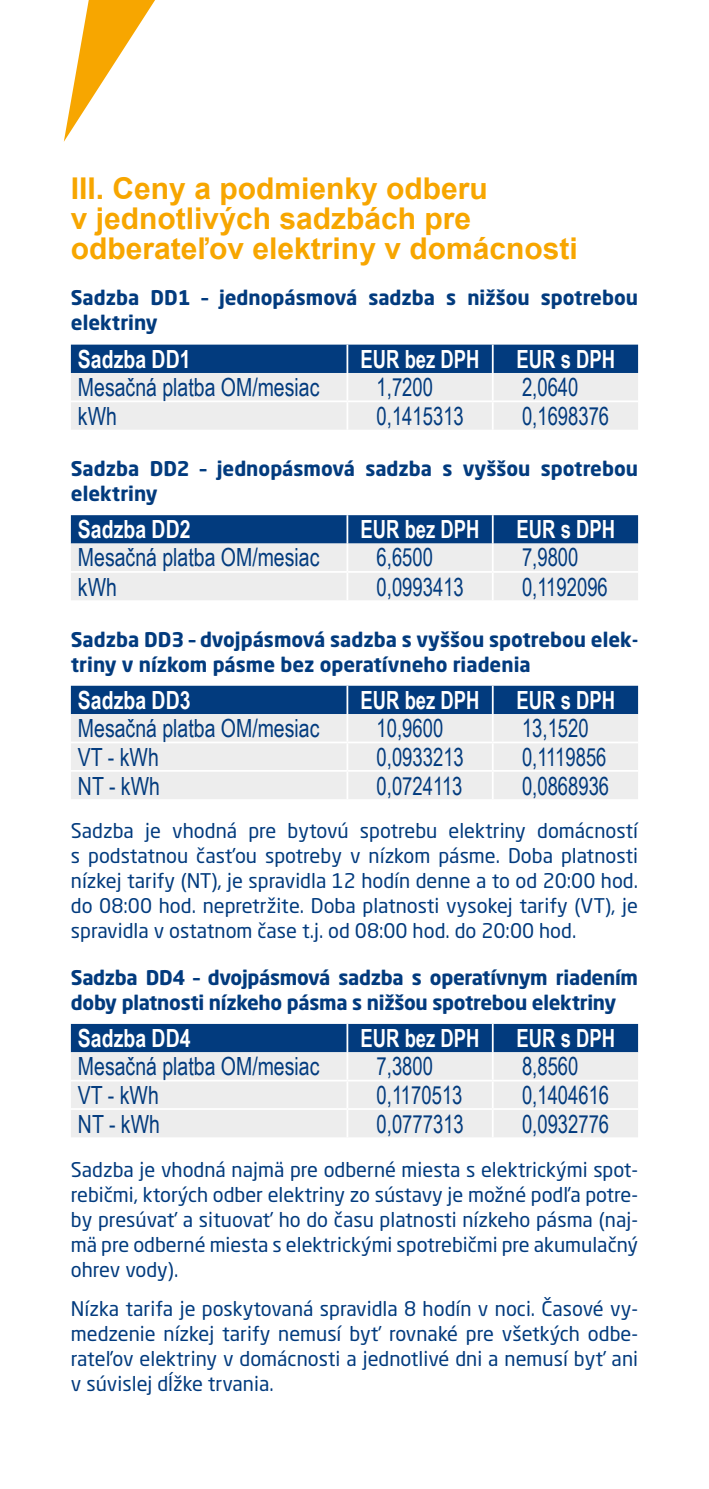
<style>
.page{position:relative;width:709px;height:1489px;background:#fff}
.page>*{position:absolute;margin:0;border:0;box-sizing:border-box;transform-origin:0 0}
.t1{font:700 30px/30px "Arial";color:#f7a600}
.t2{font:25px "Arial Narrow";color:#023b7e;scale:.9 1}
.t3{font:25px "Arial Narrow";color:#023b7e;scale:.95 1}
.t4{font:700 25px "Arial Narrow";color:#fff;scale:.9 1}
.t5{font:700 25px "Arial Narrow";color:#fff;scale:.95 1}
.t6{font:20px/25px "Neo Sans W1 G";color:#023b7e;text-align:justify}
.t7{font:700 20px/25px "Neo Sans W1 G";color:#023b7e}
</style>
<div class="page">
<svg style="left:64px;top:0;width:91px;height:142px"></svg>
<svg style="left:71px;top:344px;width:567px;height:85px;background:#9fb2c8"></svg>
<svg style="left:71px;top:515px;width:567px;height:85px;background:#a0b3c9"></svg>
<svg style="left:71px;top:685px;width:567px;height:114px;background:#b3c1d2"></svg>
<svg style="left:71px;top:1023px;width:567px;height:114px;background:#b4c2d2"></svg>
<h1 class="t1" style="left:71px;top:174px;width:508px">III. Ceny a podmienky odberu<br>v jednotlivých sadzbách pre odberateľov elektriny v domácnosti</h1>
<p class="t7" style="left:71px;top:285px;width:568px">Sadzba DD1 – jednopásmová sadzba s nižšou spotrebou elektriny</p>
<p class="t5" style="left:78px;top:340px;width:120px">Sadzba DD1</p>
<p class="t4" style="left:360px;top:340px;width:134px">EUR bez DPH</p>
<p class="t4" style="left:516px;top:340px;width:111px">EUR s DPH</p>
<p class="t3" style="left:78px;top:368px;width:256px">Mesačná platba OM/mesiac</p>
<p class="t2" style="left:376px;top:368px;width:64px">1,7200</p>
<p class="t2" style="left:522px;top:368px;width:64px">2,0640</p>
<p class="t3" style="left:78px;top:398px;width:42px">kWh</p>
<p class="t2" style="left:376px;top:398px;width:98px">0,1415313</p>
<p class="t2" style="left:522px;top:398px;width:98px">0,1698376</p>
<p class="t7" style="left:71px;top:455px;width:568px">Sadzba DD2 – jednopásmová sadzba s vyššou spotrebou elektriny</p>
<p class="t5" style="left:78px;top:510px;width:120px">Sadzba DD2</p>
<p class="t4" style="left:360px;top:510px;width:134px">EUR bez DPH</p>
<p class="t4" style="left:516px;top:510px;width:111px">EUR s DPH</p>
<p class="t3" style="left:78px;top:539px;width:256px">Mesačná platba OM/mesiac</p>
<p class="t2" style="left:376px;top:539px;width:64px">6,6500</p>
<p class="t2" style="left:522px;top:539px;width:64px">7,9800</p>
<p class="t3" style="left:78px;top:568px;width:42px">kWh</p>
<p class="t2" style="left:376px;top:568px;width:98px">0,0993413</p>
<p class="t2" style="left:522px;top:568px;width:97px">0,1192096</p>
<p class="t7" style="left:71px;top:626px;width:568px">Sadzba DD3 – dvojpásmová sadzba s vyššou spotrebou elek&shy;triny v nízkom pásme bez operatívneho riadenia</p>
<p class="t5" style="left:78px;top:681px;width:120px">Sadzba DD3</p>
<p class="t4" style="left:360px;top:681px;width:134px">EUR bez DPH</p>
<p class="t4" style="left:516px;top:681px;width:111px">EUR s DPH</p>
<p class="t3" style="left:78px;top:709px;width:256px">Mesačná platba OM/mesiac</p>
<p class="t2" style="left:376px;top:709px;width:76px">10,9600</p>
<p class="t2" style="left:522px;top:709px;width:76px">13,1520</p>
<p class="t3" style="left:78px;top:738px;width:87px">VT - kWh</p>
<p class="t2" style="left:376px;top:738px;width:98px">0,0933213</p>
<p class="t2" style="left:522px;top:738px;width:95px">0,1119856</p>
<p class="t3" style="left:78px;top:767px;width:88px">NT - kWh</p>
<p class="t2" style="left:376px;top:767px;width:97px">0,0724113</p>
<p class="t2" style="left:522px;top:767px;width:98px">0,0868936</p>
<p class="t6" style="left:71px;top:818px;width:568px">Sadzba je vhodná pre bytovú spotrebu elektriny domácností s podstatnou časťou spotreby v nízkom pásme. Doba platnosti nízkej tarify (NT), je spravidla 12 hodín denne a to od 20:00 hod. do 08:00 hod. nepretržite. Doba platnosti vysokej tarify (VT), je spravidla v ostatnom čase t.j. od 08:00 hod. do 20:00 hod.</p>
<p class="t7" style="left:71px;top:964px;width:568px">Sadzba DD4 – dvojpásmová sadzba s operatívnym riadením doby platnosti nízkeho pásma s nižšou spotrebou elektriny</p>
<p class="t5" style="left:78px;top:1019px;width:120px">Sadzba DD4</p>
<p class="t4" style="left:360px;top:1019px;width:134px">EUR bez DPH</p>
<p class="t4" style="left:516px;top:1019px;width:111px">EUR s DPH</p>
<p class="t3" style="left:78px;top:1047px;width:256px">Mesačná platba OM/mesiac</p>
<p class="t2" style="left:376px;top:1047px;width:64px">7,3800</p>
<p class="t2" style="left:522px;top:1047px;width:64px">8,8560</p>
<p class="t3" style="left:78px;top:1076px;width:87px">VT - kWh</p>
<p class="t2" style="left:376px;top:1076px;width:97px">0,1170513</p>
<p class="t2" style="left:522px;top:1076px;width:98px">0,1404616</p>
<p class="t3" style="left:78px;top:1105px;width:88px">NT - kWh</p>
<p class="t2" style="left:376px;top:1105px;width:98px">0,0777313</p>
<p class="t2" style="left:522px;top:1105px;width:98px">0,0932776</p>
<p class="t6" style="left:71px;top:1156px;width:568px">Sadzba je vhodná najmä pre odberné miesta s elektrickými spot&shy;rebičmi, ktorých odber elektriny zo sústavy je možné podľa potre&shy;by presúvať a situovať ho do času platnosti nízkeho pásma (naj&shy;mä pre odberné miesta s elektrickými spotrebičmi pre akumulačný ohrev vody).</p>
<p class="t6" style="left:71px;top:1295px;width:568px">Nízka tarifa je poskytovaná spravidla 8 hodín v noci. Časové vy&shy;medzenie nízkej tarify nemusí byť rovnaké pre všetkých odbe&shy;rateľov elektriny v domácnosti a jednotlivé dni a nemusí byť ani v súvislej dĺžke trvania.</p>
</div>
